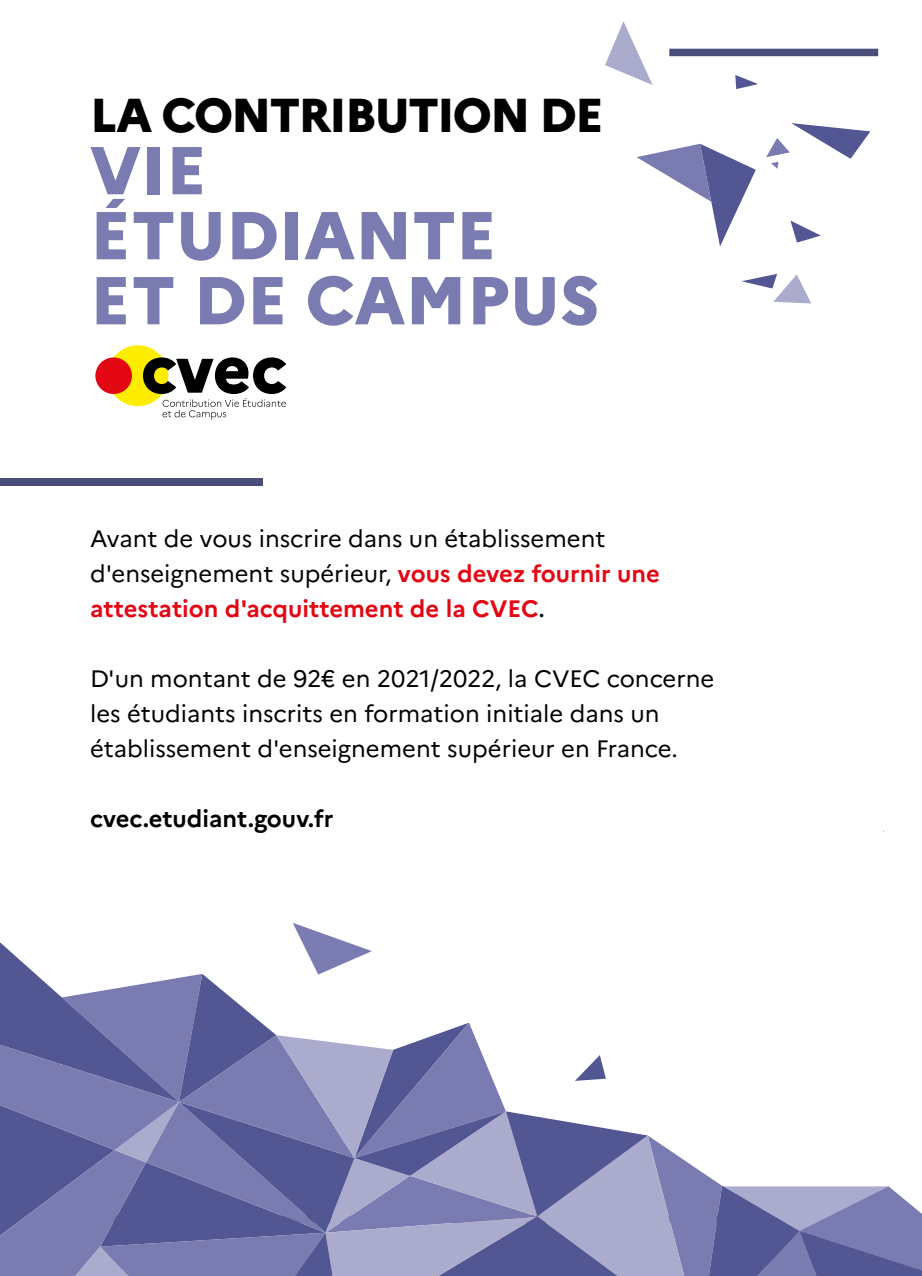
<style>
.page{position:relative;width:922px;height:1276px;background:#fff}
.page>*{position:absolute;margin:0;border:0;box-sizing:border-box;transform-origin:0 0}
.t1{font:800 67.5px/65px "Marianne";color:#7a7bb0}
.t2{font:800 47.5px "Marianne";letter-spacing:-.04em;color:#000}
.t3{font:23.75px/35px "Marianne";color:#000}
.t4{font:700 23.75px "Marianne";color:#000}
.s1{font-weight:700;color:#e30613}
.s2{font-weight:500}
</style>
<div class="page">
<div style="left:0;top:478px;width:263px;height:7px;background:#494d7a"></div>
<div style="left:669px;top:49px;width:208px;height:7px;background:#494d7a"></div>
<svg style="left:735px;top:75px;width:23px;height:14px"></svg>
<svg style="left:605px;top:21px;width:47px;height:64px"></svg>
<svg style="left:742px;top:274px;width:69px;height:29px"></svg>
<svg style="left:790px;top:220px;width:30px;height:23px"></svg>
<svg style="left:636px;top:144px;width:119px;height:102px"></svg>
<svg style="left:766px;top:123px;width:104px;height:46px"></svg>
<div style="left:107px;top:345px;width:61px;height:61px;background:#ffed00;border-radius:50%"></div>
<div style="left:95px;top:357px;width:37px;height:37px;background:#e30613;border-radius:50%"></div>
<svg style="left:143px;top:357px;width:143px;height:62px"></svg>
<svg style="left:0;top:923px;width:921px;height:353px"></svg>
<h2 class="t2" style="left:90px;top:86px;width:515px">LA CONTRIBUTION DE</h2>
<h1 class="t1" style="left:90px;top:138px;width:511px">VIE<br>ÉTUDIANTE<br>ET DE CAMPUS</h1>
<p class="t3" style="left:90px;top:520px;width:571px">Avant de vous inscrire dans un établissement d'enseignement supérieur, <span class="s1">vous devez fournir une attestation d'acquittement de la CVEC</span><span class="s2">.</span></p>
<p class="t3" style="left:90px;top:660px;width:625px">D'un montant de 92€ en 2021/2022, la CVEC concerne les étudiants inscrits en formation initiale dans un établissement d'enseignement supérieur en France.</p>
<p class="t4" style="left:90px;top:804px;width:245px">cvec.etudiant.gouv.fr</p>
</div>
